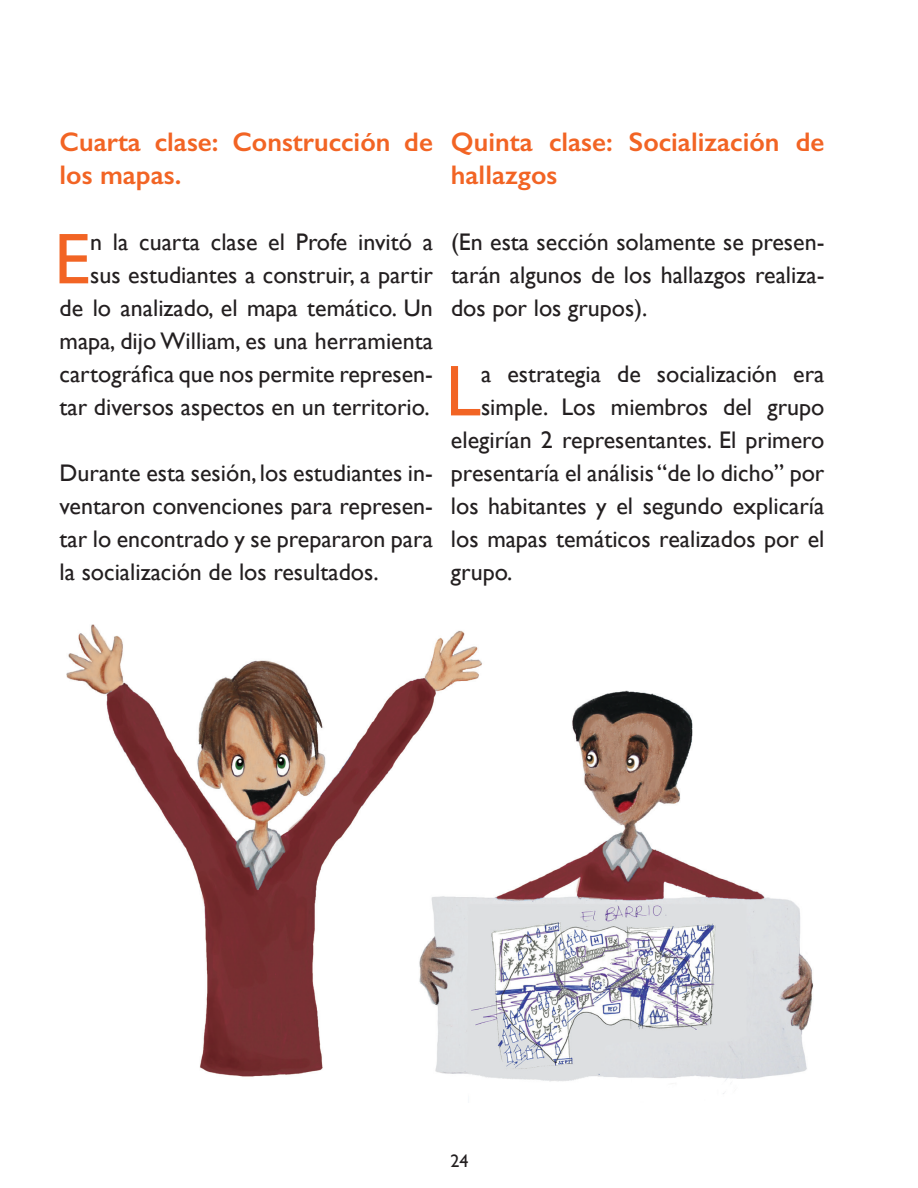
<style>
.page{position:relative;width:918px;height:1188px;background:#fff}
.page>*{position:absolute;margin:0;border:0;box-sizing:border-box;transform-origin:0 0}
.t1{font:72.45px "Gill Sans";color:#f26424}
.t2{font:600 27px/33px "Gill Sans";color:#f26424}
.t3{font:24px/33px "Gill Sans";color:#231f20;text-align:justify}
.t4{font:18px "Gill Sans";color:#231f20}
</style>
<div class="page">
<img style="left:66px;top:624px;width:748px;height:470px">
<p class="t2" style="left:60px;top:126px;width:375px">Cuarta clase: Construcción de los mapas.</p>
<p class="t3" style="left:60px;top:226px;width:375px;text-align:right">n la cuarta clase el Profe invitó a sus estudiantes a construir, a partir<br>de lo analizado, el mapa temático. Un mapa, dijo William, es una herramienta cartográfica que nos permite represen&shy;tar diversos aspectos en un territorio.</p>
<h1 class="t1" style="left:54px;top:216px;width:38px">E</h1>
<p class="t3" style="left:60px;top:457px;width:375px">Durante esta sesión, los estudiantes in&shy;ventaron convenciones para represen&shy;tar lo encontrado y se prepararon para la socialización de los resultados.</p>
<p class="t2" style="left:451px;top:126px;width:375px">Quinta clase: Socialización de hallazgos</p>
<p class="t3" style="left:451px;top:226px;width:375px">(En esta sección solamente se presen&shy;tarán algunos de los hallazgos realiza&shy;dos por los grupos).</p>
<h1 class="t1" style="left:446px;top:348px;width:37px">L</h1>
<p class="t3" style="left:481px;top:358px;width:345px">a estrategia de socialización era</p>
<p class="t3" style="left:481px;top:391px;width:345px">simple. Los miembros del grupo</p>
<p class="t3" style="left:451px;top:424px;width:375px">elegirían 2 representantes. El primero</p>
<p class="t3" style="left:451px;top:457px;width:375px">presentaría el análisis “de lo dicho” por</p>
<p class="t3" style="left:451px;top:490px;width:375px">los habitantes y el segundo explicaría</p>
<p class="t3" style="left:451px;top:523px;width:375px">los mapas temáticos realizados por el</p>
<p class="t3" style="left:451px;top:556px;width:63px">grupo.</p>
<p class="t4" style="left:451px;top:1151px;width:19px">24</p>
</div>
